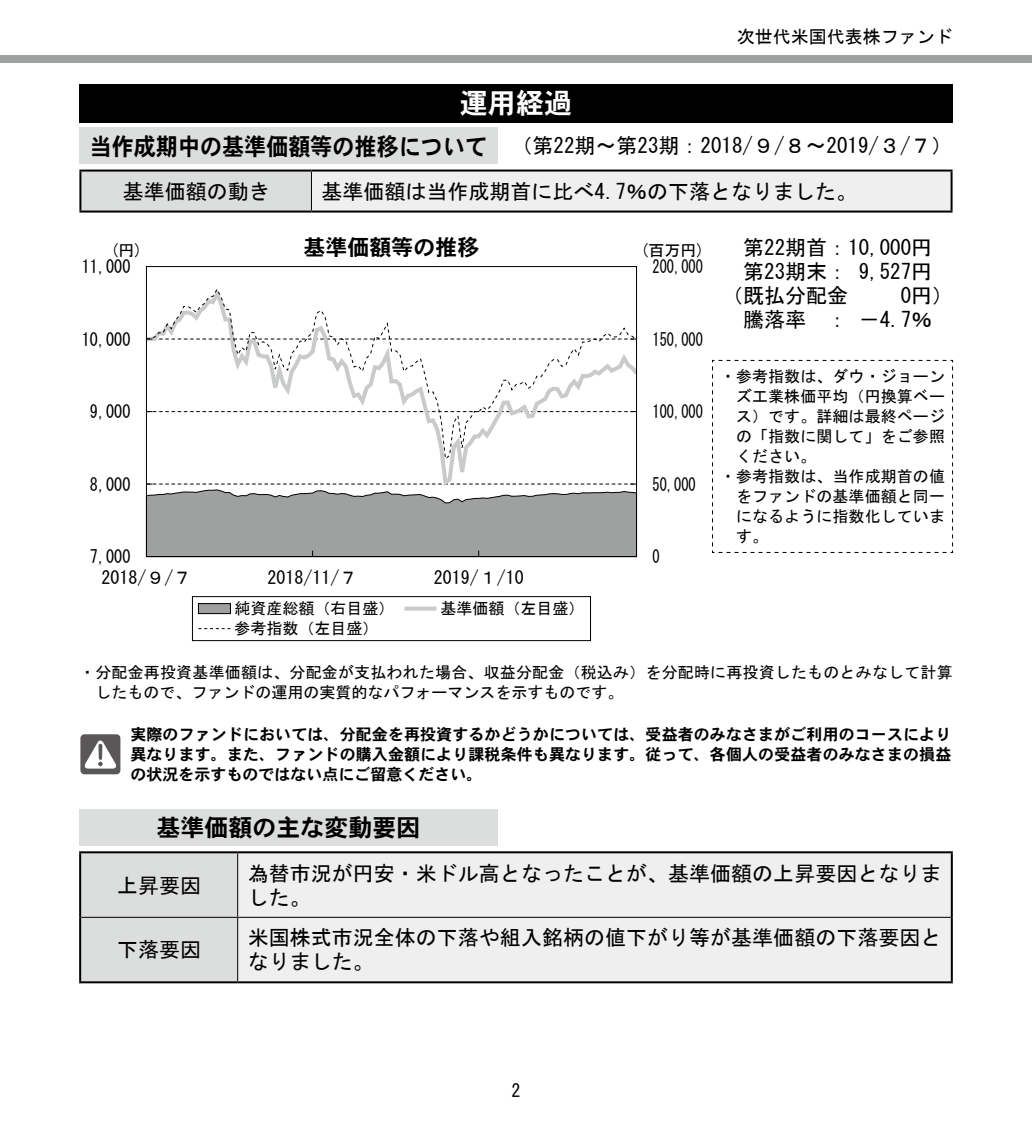
<style>
.page{position:relative;width:1032px;height:1134px;background:#fff}
.page>*{position:absolute;margin:0;border:0;box-sizing:border-box;transform-origin:0 0}
.t1{font:28px "DFHS Gothic W7 WIN RKSJ H";color:#fff}
.t2{font:24px "DFHS Gothic W7 WIN RKSJ H";color:#000}
.t3{font:22px "DFHS Gothic W7 WIN RKSJ H";color:#000}
.t4{font:21px/24px "MS Gothic";color:#000}
.t5{font:18px "MS Gothic";color:#000}
.t6{font:18px "MS Gothic";color:#000;scale:.8 1}
.t7{font:18px "MS Gothic";color:#000;scale:.9 1}
.t8{font:16px/20px "MS Gothic";letter-spacing:.005em;color:#000}
.t9{font:16px/20px "DFHS Gothic W7 WIN RKSJ H";letter-spacing:.005em;color:#000;text-align:justify}
.s1{font-family:"DFHS Gothic W7 WIN RKSJ H";font-size:24px}
</style>
<div class="page">
<div style="left:0;top:56px;width:1032px;height:7px;background:#9fa0a0"></div>
<svg style="left:148px;top:461px;width:487px;height:23px"></svg>
<svg style="left:148px;top:289px;width:487px;height:172px"></svg>
<svg style="left:148px;top:338px;width:487px;height:1px"></svg>
<svg style="left:148px;top:411px;width:487px;height:1px"></svg>
<svg style="left:145px;top:484px;width:492px;height:74px;background:#aaabab"></svg>
<div style="left:146px;top:266px;width:491px;height:291px;border:1px solid #000"></div>
<div style="left:192px;top:596px;width:399px;height:45px;border:1px solid #000"></div>
<div style="left:198px;top:604px;width:32px;height:10px;background:#9fa0a0"></div>
<div style="left:198px;top:603px;width:33px;height:11px;border:1px solid #000"></div>
<svg style="left:404px;top:607px;width:32px;height:4px"></svg>
<svg style="left:198px;top:628px;width:32px;height:1px"></svg>
<div style="left:79px;top:84px;width:873px;height:38px;background:#000"></div>
<div style="left:79px;top:128px;width:418px;height:36px;background:#dcdddd"></div>
<div style="left:80px;top:171px;width:231px;height:41px;background:#dcdddd"></div>
<div style="left:311px;top:171px;width:640px;height:41px;background:#efefef"></div>
<hr style="left:311px;top:172px;width:1px;height:39px;background:#000">
<hr style="left:79px;top:170px;width:232px;height:2px;background:#000">
<hr style="left:79px;top:172px;width:2px;height:39px;background:#000">
<hr style="left:311px;top:170px;width:641px;height:2px;background:#000">
<hr style="left:950px;top:172px;width:2px;height:39px;background:#000">
<hr style="left:79px;top:211px;width:232px;height:2px;background:#000">
<hr style="left:311px;top:211px;width:641px;height:2px;background:#000">
<svg style="left:712px;top:360px;width:241px;height:193px"></svg>
<div style="left:80px;top:734px;width:40px;height:40px;background:#595757;border-radius:4px"></div>
<svg style="left:84px;top:740px;width:33px;height:29px"></svg>
<svg style="left:98px;top:744px;width:4px;height:16px"></svg>
<div style="left:79px;top:810px;width:418px;height:36px;background:#dcdddd"></div>
<div style="left:81px;top:853px;width:156px;height:128px;background:#dcdddd"></div>
<div style="left:238px;top:853px;width:713px;height:128px;background:#efefef"></div>
<hr style="left:237px;top:853px;width:1px;height:64px;background:#000">
<hr style="left:237px;top:918px;width:1px;height:63px;background:#000">
<hr style="left:79px;top:851px;width:159px;height:2px;background:#000">
<hr style="left:79px;top:853px;width:2px;height:64px;background:#000">
<hr style="left:238px;top:851px;width:715px;height:2px;background:#000">
<hr style="left:951px;top:853px;width:2px;height:64px;background:#000">
<hr style="left:79px;top:917px;width:2px;height:64px;background:#000">
<hr style="left:951px;top:917px;width:2px;height:64px;background:#000">
<hr style="left:79px;top:981px;width:159px;height:2px;background:#000">
<hr style="left:238px;top:981px;width:715px;height:2px;background:#000">
<hr style="left:81px;top:917px;width:157px;height:1px;background:#000">
<hr style="left:238px;top:917px;width:713px;height:1px;background:#000">
<p class="t5" style="left:737px;top:27px;width:217px">次世代米国代表株ファンド</p>
<h1 class="t1" style="left:460px;top:89px;width:113px">運用経過</h1>
<h3 class="t4" style="left:123px;top:123px;width:831px;line-height:45.2px;text-indent:-33px"><span class="s1">当作成期中の基準価額等の推移について</span> （第22期～第23期：2018/９/８～2019/３/７）基準価額の動き</h3>
<h3 class="t4" style="left:321px;top:179px;width:537px">基準価額は当作成期首に比べ4.7％の下落となりました。</h3>
<h3 class="t4" style="left:743px;top:235px;width:190px">第22期首：10,000円</h3>
<h3 class="t4" style="left:743px;top:259px;width:190px">第23期末： 9,527円</h3>
<h3 class="t4" style="left:722px;top:283px;width:127px">（既払分配金</h3>
<h3 class="t3" style="left:303px;top:237px;width:178px">基準価額等の推移</h3>
<p class="t8" style="left:110px;top:241px;width:33px">(円)</p>
<p class="t8" style="left:640px;top:241px;width:65px">(百万円)</p>
<p class="t7" style="left:82px;top:258px;width:56px">11,000</p>
<p class="t6" style="left:652px;top:258px;width:65px">200,000</p>
<h3 class="t4" style="left:743px;top:283px;width:211px;text-indent:158px">0円）騰落率 ：－4.7％</h3>
<p class="t7" style="left:82px;top:330px;width:56px">10,000</p>
<p class="t7" style="left:90px;top:403px;width:47px">9,000</p>
<p class="t7" style="left:90px;top:475px;width:47px">8,000</p>
<p class="t7" style="left:90px;top:548px;width:47px">7,000</p>
<p class="t5" style="left:101px;top:569px;width:91px">2018/９/７</p>
<p class="t5" style="left:268px;top:569px;width:91px">2018/11/７</p>
<p class="t5" style="left:434px;top:569px;width:91px">2019/１/10</p>
<p class="t8" style="left:234px;top:599px;width:161px">純資産総額（右目盛）</p>
<p class="t8" style="left:440px;top:599px;width:145px">基準価額（左目盛）</p>
<p class="t8" style="left:234px;top:619px;width:145px">参考指数（左目盛）</p>
<p class="t6" style="left:652px;top:330px;width:65px">150,000</p>
<p class="t6" style="left:652px;top:403px;width:65px">100,000</p>
<p class="t6" style="left:652px;top:475px;width:56px">50,000</p>
<p class="t6" style="left:652px;top:548px;width:11px">0</p>
<p class="t8" style="left:720px;top:366px;width:226px">・参考指数は、ダウ・ジョーン</p>
<p class="t8" style="left:736px;top:386px;width:210px">ズ工業株価平均（円換算ベー</p>
<p class="t8" style="left:736px;top:406px;width:210px">ス）です。詳細は最終ページ</p>
<p class="t8" style="left:736px;top:426px;width:210px">の「指数に関して」をご参照</p>
<p class="t8" style="left:736px;top:446px;width:81px">ください。</p>
<p class="t8" style="left:720px;top:466px;width:226px">・参考指数は、当作成期首の値</p>
<p class="t8" style="left:736px;top:486px;width:210px">をファンドの基準価額と同一</p>
<p class="t8" style="left:736px;top:506px;width:210px">になるように指数化していま</p>
<p class="t8" style="left:736px;top:526px;width:33px">す。</p>
<p class="t8" style="left:95px;top:663px;width:859px;text-indent:-16px">・分配金再投資基準価額は、分配金が支払われた場合、収益分配金（税込み）を分配時に再投資したものとみなして計算したもので、ファンドの運用の実質的なパフォーマンスを示すものです。</p>
<p class="t9" style="left:130px;top:724px;width:822px">実際のファンドにおいては、分配金を再投資するかどうかについては、受益者のみなさまがご利用のコースにより異なります。また、ファンドの購入金額により課税条件も異なります。従って、各個人の受益者のみなさまの損益の状況を示すものではない点にご留意ください。</p>
<h2 class="t2" style="left:156px;top:816px;width:266px">基準価額の主な変動要因</h2>
<h3 class="t4" style="left:117px;top:873px;width:86px">上昇要因</h3>
<h3 class="t4" style="left:248px;top:861px;width:695px">為替市況が円安・米ドル高となったことが、基準価額の上昇要因となりました。</h3>
<h3 class="t4" style="left:117px;top:937px;width:86px">下落要因</h3>
<h3 class="t4" style="left:248px;top:925px;width:695px">米国株式市況全体の下落や組入銘柄の値下がり等が基準価額の下落要因となりました。</h3>
<p class="t5" style="left:511px;top:1081px;width:10px">2</p>
</div>
